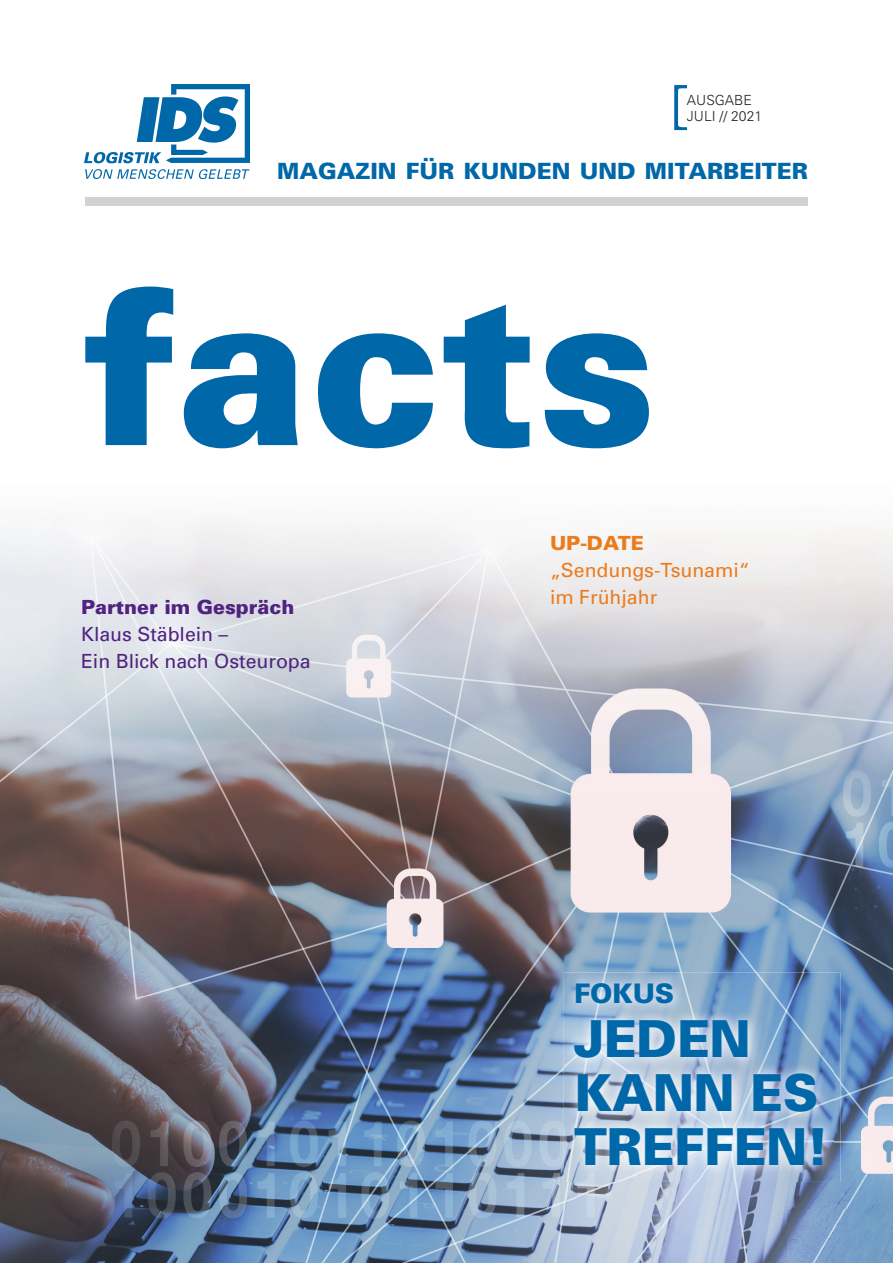
<style>
.page{position:relative;width:893px;height:1263px;background:#fff}
.page>*{position:absolute;margin:0;border:0;box-sizing:border-box;transform-origin:0 0}
.t1{font:900 216px "Univers";color:#0068a9}
.t2{font:900 51px/54px "Univers";letter-spacing:-.01em;color:#0068a9}
.t3{font:900 27px "Univers";letter-spacing:-.01em;color:#0068a9}
.t4{font:900 22.35px "Univers";color:#0068a9}
.t5{font:19.5px/27px "Univers";color:#502380}
.t6{font:19.5px/27px "Univers";color:#ea7c1d}
.t7{font:900 19.5px "Univers";color:#502380}
.t8{font:900 19.5px "Univers";color:#ea7c1d}
.t9{font:300 13.95px/16.5px "Univers";color:#231f20}
</style>
<div class="page">
<img style="left:0;top:521px;width:788px;height:475px">
<img style="left:788px;top:530px;width:105px;height:733px">
<img style="left:0;top:996px;width:578px;height:267px">
<img style="left:578px;top:1182px;width:210px;height:81px">
<img style="left:85px;top:85px;width:164px;height:94px">
<svg style="left:674px;top:85px;width:13px;height:45px"></svg>
<div style="left:85px;top:197px;width:723px;height:8px;background:#d1d2d4"></div>
<img style="left:564px;top:972px;width:276px;height:210px">
<img style="left:565px;top:974px;width:268px;height:200px">
<p class="t9" style="left:687px;top:91px;width:77px">AUSGABE<br>JULI // 2021</p>
<p class="t4" style="left:277px;top:157px;width:532px">MAGAZIN FÜR KUNDEN UND MITARBEITER</p>
<h1 class="t1" style="left:81px;top:234px;width:577px">facts</h1>
<p class="t7" style="left:81px;top:595px;width:215px">Partner im Gespräch</p>
<p class="t5" style="left:81px;top:620px;width:231px">Klaus Stäblein –<br>Ein Blick nach Osteuropa</p>
<p class="t8" style="left:550px;top:531px;width:95px">UP-DATE</p>
<p class="t6" style="left:550px;top:557px;width:201px">„Sendungs-Tsunami“ im Frühjahr</p>
<h3 class="t3" style="left:574px;top:976px;width:101px">FOKUS</h3>
<h2 class="t2" style="left:574px;top:1010px;width:256px">JEDEN<br>KANN ES<br>TREFFEN!</h2>
</div>
